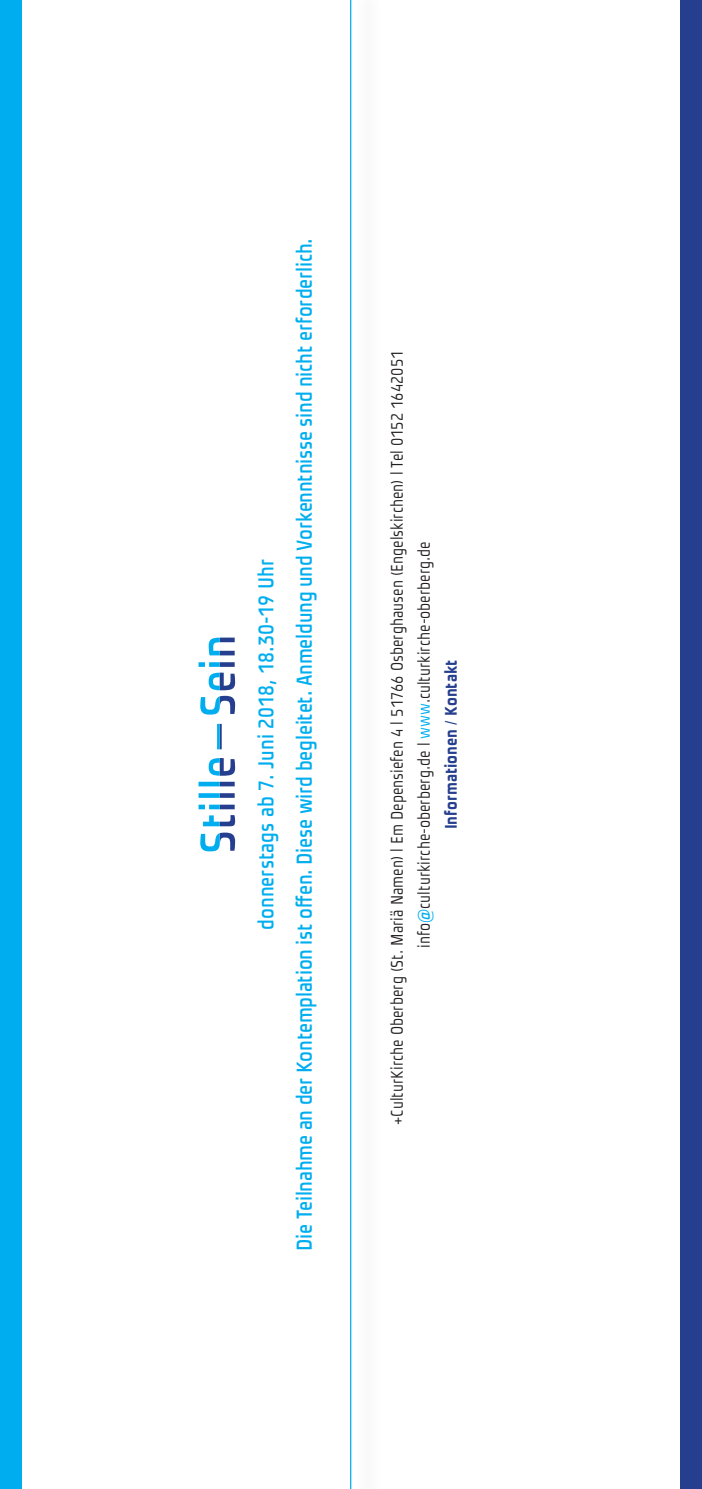
<style>
.page{position:relative;width:702px;height:1489px;background:#fff}
.page>*{position:absolute;margin:0;border:0;box-sizing:border-box;transform-origin:0 0}
.t1{font:500 condensed 22.5px "Quantis Sans";letter-spacing:-.01em;color:#00aeef}
.t2{font:condensed 17.5px "Quantis Sans";color:#231f20}
.t3{font:700 condensed 17.5px "Quantis Sans";color:#253f8e}
.s1{font-weight:500;color:#00aeef}
.s2{color:#00aeef}
</style>
<div class="page">
<hr style="left:350px;top:0;width:1px;height:1488px;background:#00aeef">
<svg style="left:198px;top:637px;width:37px;height:214px"></svg>
<div style="left:0;top:0;width:21px;height:1488px;background:#00aeef"></div>
<div style="left:680px;top:0;width:22px;height:1488px;background:#253f8e"></div>
<p class="t1" style="left:253px;top:929px;width:372px;rotate:-90deg">donnerstags ab 7. Juni 2018, 18.30-19 Uhr</p>
<p class="t1" style="left:291px;top:1250px;width:1013px;rotate:-90deg">Die Teilnahme an der Kontemplation ist offen. Diese wird begleitet. Anmeldung und Vorkenntnisse sind nicht erforderlich.</p>
<p class="t2" style="left:387px;top:1124px;width:775px;rotate:-90deg">+CulturKirche Oberberg (St. Mariä Namen) l Em Depensiefen 4 l 51766 Osberghausen (Engelskirchen) l Tel 0152 1642051</p>
<p class="t2" style="left:414px;top:947px;width:408px;rotate:-90deg">info<span class="s1">@</span>culturkirche-oberberg.de l <span class="s2">www</span>.culturkirche-oberberg.de</p>
<p class="t3" style="left:440px;top:829px;width:171px;rotate:-90deg">Informationen / Kontakt</p>
</div>
